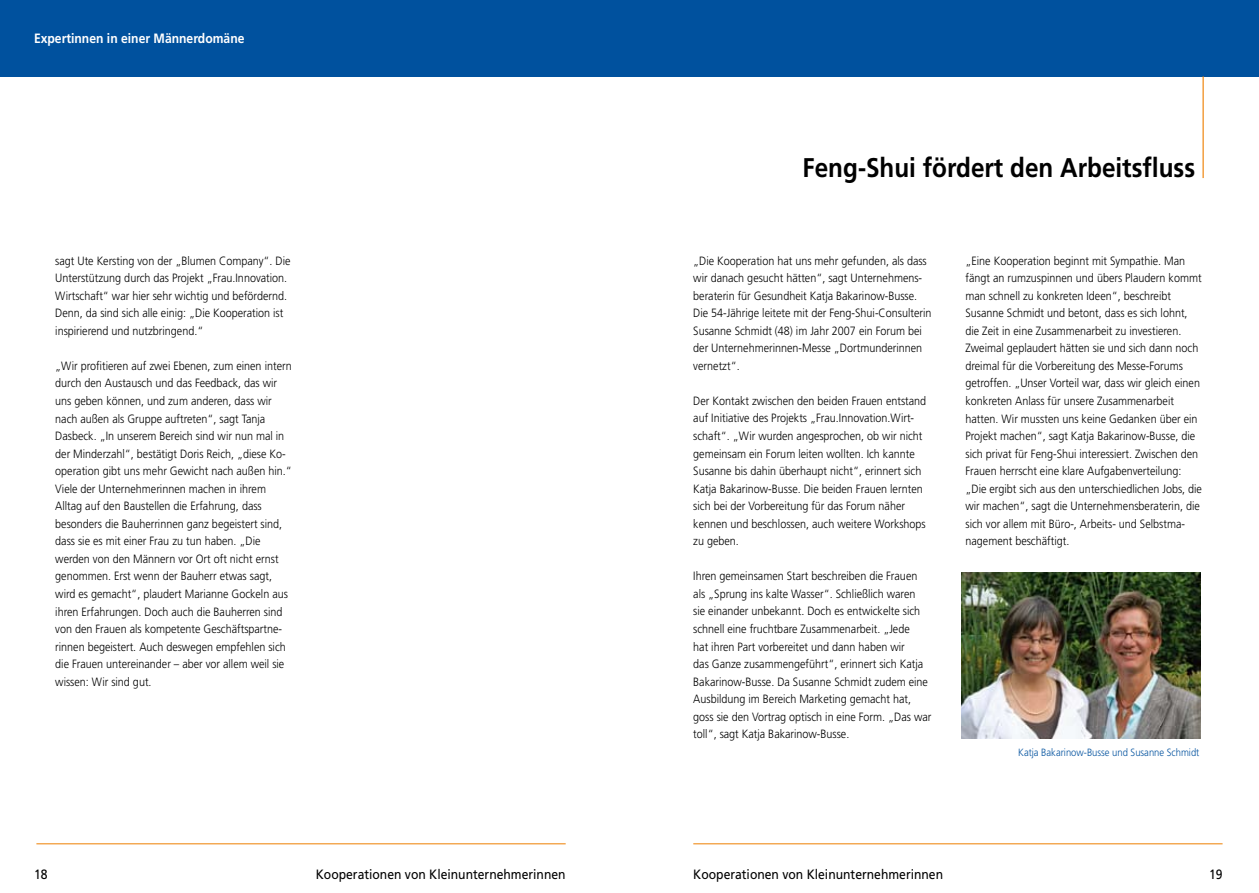
<style>
.page{position:relative;width:1259px;height:893px;background:#fff}
.page>*{position:absolute;margin:0;border:0;box-sizing:border-box;transform-origin:0 0}
.t1{font:700 27px "Frutiger LT";color:#000;scale:.9 1}
.t2{font:13.5px "Frutiger LT";color:#000;scale:.9 1}
.t3{font:700 13.5px "Frutiger LT";color:#fff;scale:.9 1}
.t4{font:300 12px/17.5px "Frutiger LT";color:#000;scale:.9 1}
.t5{font:300 10.5px "Frutiger LT";color:#00519e;scale:.9 1}
</style>
<div class="page">
<div style="left:0;top:0;width:629px;height:76px;background:#00519e"></div>
<hr style="left:36px;top:843px;width:530px;height:1px;background:#ee7f00">
<div style="left:629px;top:0;width:630px;height:76px;background:#00519e"></div>
<hr style="left:693px;top:843px;width:529px;height:1px;background:#ee7f00">
<hr style="left:1202px;top:76px;width:1px;height:102px;background:#ee7f00">
<img style="left:962px;top:572px;width:238px;height:166px">
<p class="t3" style="left:34px;top:31px;width:235px">Expertinnen in einer Männerdomäne</p>
<p class="t4" style="left:55px;top:252px;width:263px">sagt Ute Kersting von der „Blumen Company“. Die Unterstützung durch das Projekt „Frau.Innovation.<br>Wirtschaft“ war hier sehr wichtig und befördernd.<br>Denn, da sind sich alle einig: „Die Kooperation ist inspirierend und nutzbringend.“</p>
<p class="t4" style="left:55px;top:357px;width:264px">„Wir profitieren auf zwei Ebenen, zum einen intern durch den Austausch und das Feedback, das wir uns geben können, und zum anderen, dass wir nach außen als Gruppe auftreten“, sagt Tanja Dasbeck. „In unserem Bereich sind wir nun mal in der Minderzahl“, bestätigt Doris Reich, „diese Ko&shy;operation gibt uns mehr Gewicht nach außen hin.“ Viele der Unternehmerinnen machen in ihrem Alltag auf den Baustellen die Erfahrung, dass besonders die Bauherrinnen ganz begeistert sind, dass sie es mit einer Frau zu tun haben. „Die werden von den Männern vor Ort oft nicht ernst genommen. Erst wenn der Bauherr etwas sagt, wird es gemacht“, plaudert Marianne Gockeln aus ihren Erfahrungen. Doch auch die Bauherren sind von den Frauen als kompetente Geschäftspartne&shy;rinnen begeistert. Auch deswegen empfehlen sich die Frauen untereinander – aber vor allem weil sie wissen: Wir sind gut.</p>
<h1 class="t1" style="left:802px;top:152px;width:438px">Feng-Shui fördert den Arbeitsfluss</h1>
<p class="t4" style="left:693px;top:252px;width:266px">„Die Kooperation hat uns mehr gefunden, als dass wir danach gesucht hätten“, sagt Unternehmens&shy;beraterin für Gesundheit Katja Bakarinow-Busse.<br>Die 54-Jährige leitete mit der Feng-Shui-Consulterin Susanne Schmidt (48) im Jahr 2007 ein Forum bei der Unternehmerinnen-Messe „Dortmunderinnen vernetzt“.</p>
<p class="t4" style="left:693px;top:392px;width:260px">Der Kontakt zwischen den beiden Frauen entstand auf Initiative des Projekts „Frau.Innovation.Wirt&shy;schaft“. „Wir wurden angesprochen, ob wir nicht gemeinsam ein Forum leiten wollten. Ich kannte Susanne bis dahin überhaupt nicht“, erinnert sich Katja Bakarinow-Busse. Die beiden Frauen lernten sich bei der Vorbereitung für das Forum näher kennen und beschlossen, auch weitere Workshops zu geben.</p>
<p class="t4" style="left:693px;top:568px;width:266px">Ihren gemeinsamen Start beschreiben die Frauen als „Sprung ins kalte Wasser“. Schließlich waren<br>sie einander unbekannt. Doch es entwickelte sich schnell eine fruchtbare Zusammenarbeit. „Jede<br>hat ihren Part vorbereitet und dann haben wir<br>das Ganze zusammengeführt“, erinnert sich Katja Bakarinow-Busse. Da Susanne Schmidt zudem eine Ausbildung im Bereich Marketing gemacht hat, goss sie den Vortrag optisch in eine Form. „Das war toll“, sagt Katja Bakarinow-Busse.</p>
<p class="t4" style="left:965px;top:252px;width:264px">„Eine Kooperation beginnt mit Sympathie. Man fängt an rumzuspinnen und übers Plaudern kommt man schnell zu konkreten Ideen“, beschreibt Susanne Schmidt und betont, dass es sich lohnt, die Zeit in eine Zusammenarbeit zu investieren.<br>Zweimal geplaudert hätten sie und sich dann noch dreimal für die Vorbereitung des Messe-Forums getroffen. „Unser Vorteil war, dass wir gleich einen konkreten Anlass für unsere Zusammenarbeit hatten. Wir mussten uns keine Gedanken über ein Projekt machen“, sagt Katja Bakarinow-Busse, die sich privat für Feng-Shui interessiert. Zwischen den Frauen herrscht eine klare Aufgabenverteilung: „Die ergibt sich aus den unterschiedlichen Jobs, die wir machen“, sagt die Unternehmensberaterin, die sich vor allem mit Büro-, Arbeits- und Selbstma&shy;nagement beschäftigt.</p>
<p class="t5" style="left:1018px;top:746px;width:203px">Katja Bakarinow-Busse und Susanne Schmidt</p>
<p class="t2" style="left:34px;top:866px;width:17px">18</p>
<p class="t2" style="left:316px;top:866px;width:279px">Kooperationen von Kleinunternehmerinnen</p>
<p class="t2" style="left:693px;top:866px;width:279px">Kooperationen von Kleinunternehmerinnen</p>
<p class="t2" style="left:1209px;top:866px;width:17px">19</p>
</div>
